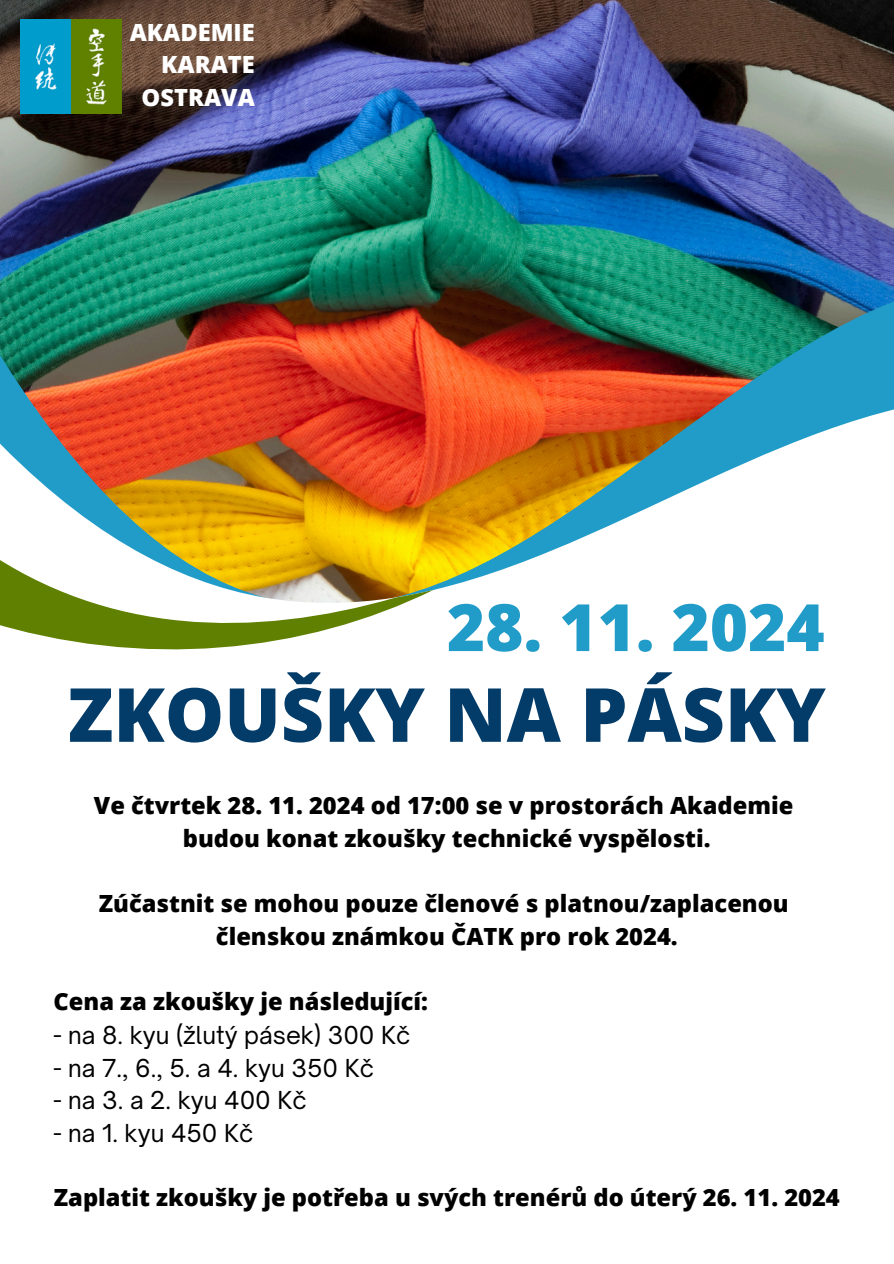
<style>
.page{position:relative;width:894px;height:1264px;background:#fff}
.page>*{position:absolute;margin:0;border:0;box-sizing:border-box;transform-origin:0 0}
.t1{font:800 74.7px "Open Sans";color:#043c69}
.t2{font:800 65.25px "Open Sans";color:#219cc9}
.t3{font:800 23.7px/32.7px "Open Sans";color:#000;text-align:center}
.t4{font:23.7px "Open Sauce One";color:#000}
.t5{font:800 23.7px/32.5px "Open Sans";color:#fff;text-align:right}
</style>
<div class="page">
<img style="left:0;top:0;width:893px;height:229px">
<img style="left:0;top:229px;width:893px;height:136px">
<svg style="left:0;top:365px;width:893px;height:225px"></svg>
<svg style="left:0;top:549px;width:433px;height:101px"></svg>
<img style="left:20px;top:20px;width:101px;height:93px">
<h3 class="t5" style="left:130px;top:15px;width:127px">AKADEMIE<br>KARATE<br>OSTRAVA</h3>
<p class="t2" style="left:447px;top:581px;width:379px">28. 11. 2024</p>
<p class="t1" style="left:68px;top:662px;width:759px">ZKOUŠKY NA PÁSKY</p>
<h2 class="t3" style="left:94px;top:788px;width:700px">Ve čtvrtek 28. 11. 2024 od 17:00 se v prostorách Akademie budou konat zkoušky technické vyspělosti.</h2>
<h1 class="t3" style="left:99px;top:886px;width:691px">Zúčastnit se mohou pouze členové s platnou/zaplacenou členskou známkou ČATK pro rok 2024.</h1>
<h4 class="t3" style="left:53px;top:984px;width:376px">Cena za zkoušky je následující:</h4>
<h4 class="t4" style="left:53px;top:1020px;width:358px">- na 8. kyu (žlutý pásek) 300 Kč</h4>
<p class="t4" style="left:53px;top:1052px;width:322px">- na 7., 6., 5. a 4. kyu 350 Kč</p>
<p class="t4" style="left:53px;top:1085px;width:255px">- na 3. a 2. kyu 400 Kč</p>
<p class="t4" style="left:53px;top:1118px;width:201px">- na 1. kyu 450 Kč</p>
<p class="t3" style="left:54px;top:1180px;width:787px">Zaplatit zkoušky je potřeba u svých trenérů do úterý 26. 11. 2024</p>
</div>
